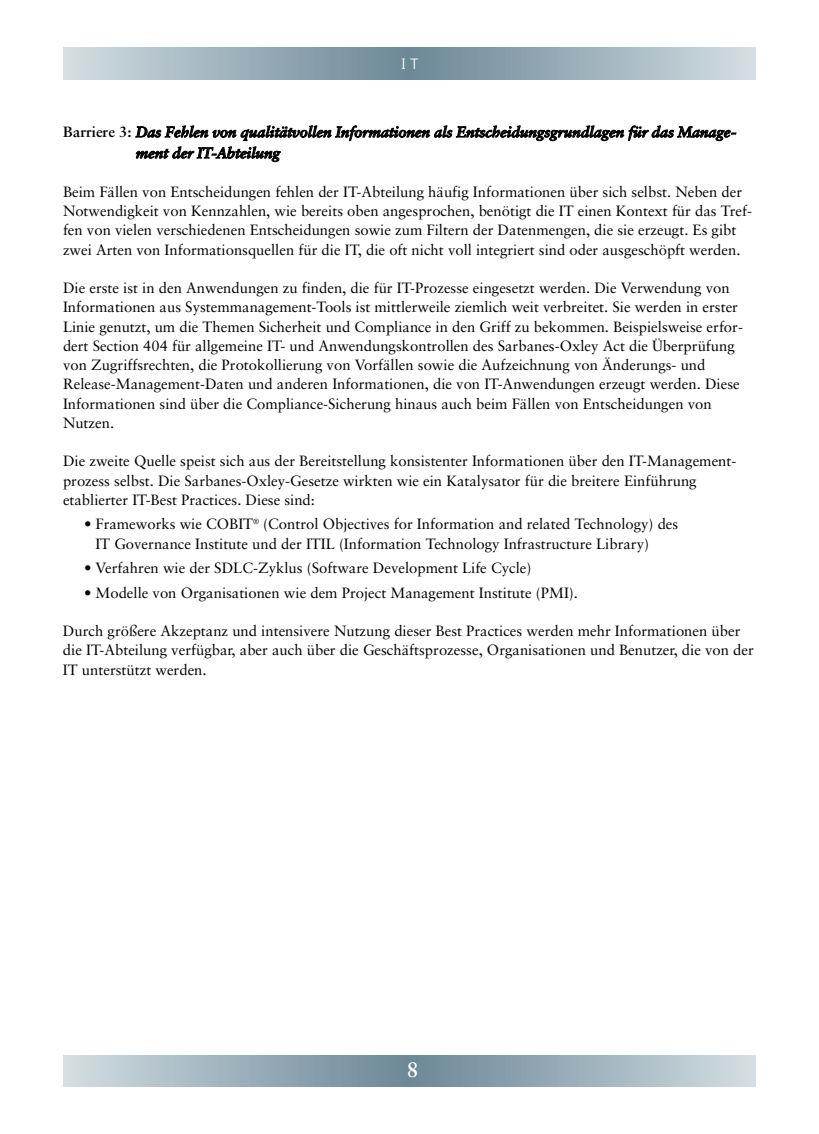
<style>
.page{position:relative;width:819px;height:1134px;background:#fff}
.page>*{position:absolute;margin:0;border:0;box-sizing:border-box;transform-origin:0 0}
.t1{font:700 21px "Sabon";color:#fff}
.t2{font:15.75px "Bell Gothic BT";color:#fff}
.t3{font:14.88px/19.2px "Sabon";color:#000}
.t4{font:italic 700 14.88px/21px "Sabon";color:#000}
.s1{font-style:normal}
</style>
<div class="page">
<div style="left:410px;top:48px;width:346px;height:31px;background:linear-gradient(to right,#6a8796,#d2dde3)"></div>
<div style="left:410px;top:1056px;width:346px;height:31px;background:linear-gradient(to right,#6a8796,#d2dde3)"></div>
<p class="t2" style="left:400px;top:58px;width:20px">IT</p>
<p class="t4" style="left:136px;top:123px;width:602px;text-indent:-73px"><span class="s1">Barriere 3:</span> Das Fehlen von qualitätvollen Informationen als Entscheidungsgrundlagen für das Manage&shy;ment der IT-Abteilung</p>
<p class="t3" style="left:63px;top:183px;width:690px">Beim Fällen von Entscheidungen fehlen der IT-Abteilung häufig Informationen über sich selbst. Neben der Notwendigkeit von Kennzahlen, wie bereits oben angesprochen, benötigt die IT einen Kontext für das Tref&shy;fen von vielen verschiedenen Entscheidungen sowie zum Filtern der Datenmengen, die sie erzeugt. Es gibt zwei Arten von Informationsquellen für die IT, die oft nicht voll integriert sind oder ausgeschöpft werden.</p>
<p class="t3" style="left:63px;top:280px;width:681px">Die erste ist in den Anwendungen zu finden, die für IT-Prozesse eingesetzt werden. Die Verwendung von Informationen aus Systemmanagement-Tools ist mittlerweile ziemlich weit verbreitet. Sie werden in erster Linie genutzt, um die Themen Sicherheit und Compliance in den Griff zu bekommen. Beispielsweise erfor&shy;dert Section 404 für allgemeine IT- und Anwendungskontrollen des Sarbanes-Oxley Act die Überprüfung von Zugriffsrechten, die Protokollierung von Vorfällen sowie die Aufzeichnung von Änderungs- und Release-Management-Daten und anderen Informationen, die von IT-Anwendungen erzeugt werden. Diese Informationen sind über die Compliance-Sicherung hinaus auch beim Fällen von Entscheidungen von Nutzen.</p>
<p class="t3" style="left:63px;top:453px;width:675px">Die zweite Quelle speist sich aus der Bereitstellung konsistenter Informationen über den IT-Management&shy;prozess selbst. Die Sarbanes-Oxley-Gesetze wirkten wie ein Katalysator für die breitere Einführung etablierter IT-Best Practices. Diese sind:</p>
<p class="t3" style="left:95px;top:516px;width:585px;text-indent:-11px">• Frameworks wie COBIT<sup>®</sup> (Control Objectives for Information and related Technology) des<br>IT Governance Institute und der ITIL (Information Technology Infrastructure Library)</p>
<p class="t3" style="left:84px;top:560px;width:449px">• Verfahren wie der SDLC-Zyklus (Software Development Life Cycle)</p>
<p class="t3" style="left:84px;top:584px;width:496px">• Modelle von Organisationen wie dem Project Management Institute (PMI).</p>
<p class="t3" style="left:63px;top:623px;width:692px">Durch größere Akzeptanz und intensivere Nutzung dieser Best Practices werden mehr Informationen über die IT-Abteilung verfügbar, aber auch über die Geschäftsprozesse, Organisationen und Benutzer, die von der<br>IT unterstützt werden.</p>
<h1 class="t1" style="left:407px;top:1061px;width:13px">8</h1>
</div>
